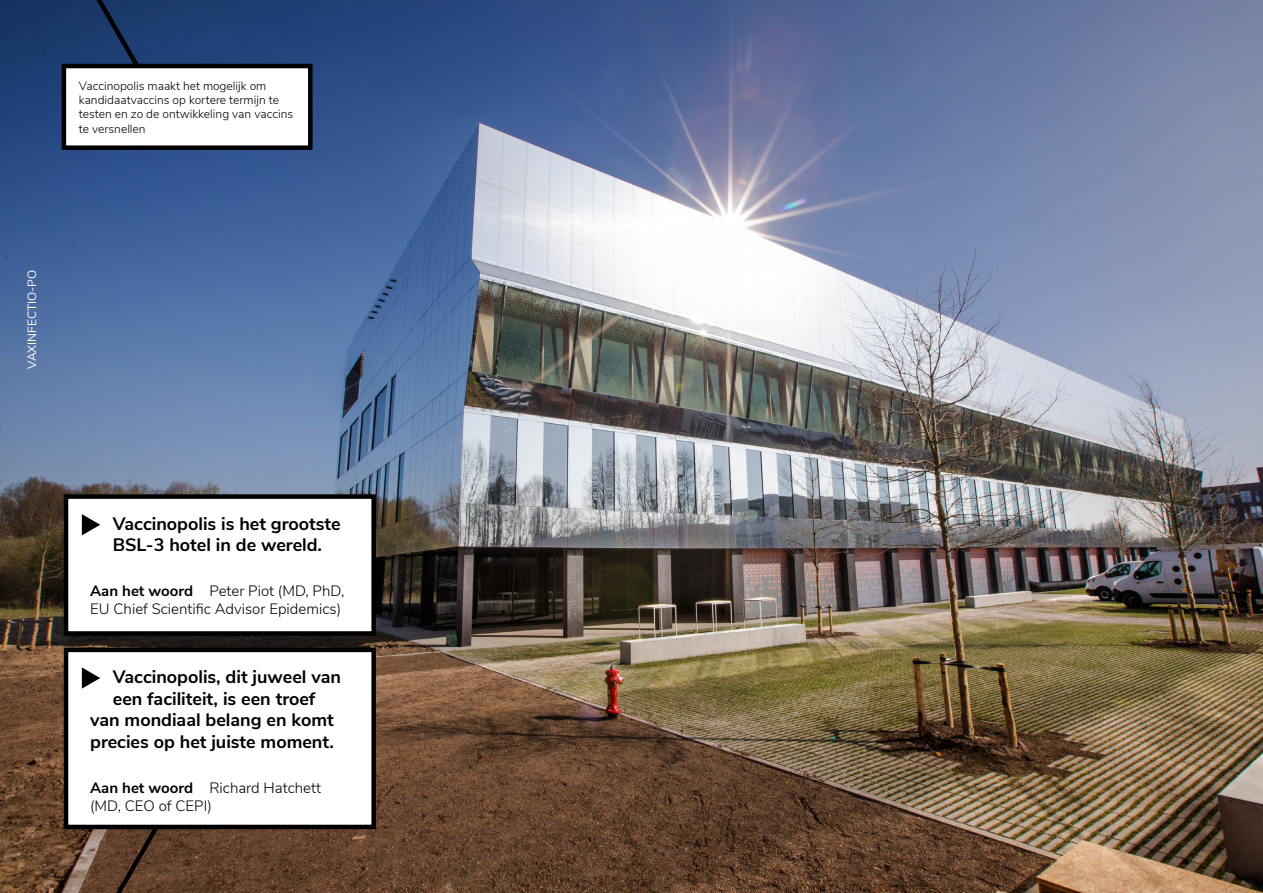
<style>
.page{position:relative;width:1263px;height:893px;background:#fff}
.page>*{position:absolute;margin:0;border:0;box-sizing:border-box;transform-origin:0 0}
.t1{font:700 18px/21.6px "Nunito Sans";color:#000}
.t2{font:300 15px/18px "Nunito Sans";color:#000}
.t3{font:300 12px/14.4px "Nunito Sans";color:#000}
.t4{font:12px "Nunito Sans";color:#fff}
.s1{font-weight:700}
</style>
<div class="page">
<img style="left:0;top:0;width:1263px;height:893px">
<div style="left:66px;top:497px;width:308px;height:136px;background:#fff"></div>
<div style="left:64px;top:494px;width:312px;height:142px;border:4px solid #000"></div>
<svg style="left:82px;top:514px;width:18px;height:21px"></svg>
<svg style="left:0;top:0;width:166px;height:111px"></svg>
<svg style="left:0;top:816px;width:166px;height:77px"></svg>
<div style="left:66px;top:650px;width:308px;height:177px;background:#fff"></div>
<div style="left:64px;top:648px;width:312px;height:181px;border:4px solid #000"></div>
<svg style="left:82px;top:667px;width:18px;height:22px"></svg>
<div style="left:64px;top:66px;width:246px;height:82px;background:#fff"></div>
<div style="left:62px;top:64px;width:251px;height:86px;border:4px solid #000"></div>
<p class="t3" style="left:79px;top:77px;width:216px">Vaccinopolis maakt het mogelijk om kandidaatvaccins op kortere termijn te testen en zo de ontwikkeling van vaccins te versnellen</p>
<p class="t4" style="left:23px;top:369px;width:100px;rotate:-90deg">VAXINFECTIO-PO</p>
<p class="t1" style="left:113px;top:512px;width:229px">Vaccinopolis is het grootste<br>BSL-3 hotel in de wereld.</p>
<p class="t2" style="left:90px;top:581px;width:256px"><span class="s1">Aan het woord</span> Peter Piot (MD, PhD,<br>EU Chief Scientific Advisor Epidemics)</p>
<p class="t1" style="left:113px;top:665px;width:230px">Vaccinopolis, dit juweel van</p>
<p class="t1" style="left:113px;top:687px;width:204px">een faciliteit, is een troef</p>
<p class="t1" style="left:90px;top:708px;width:245px">van mondiaal belang en komt</p>
<p class="t1" style="left:90px;top:730px;width:245px">precies op het juiste moment.</p>
<p class="t2" style="left:90px;top:778px;width:232px"><span class="s1">Aan het woord</span> Richard Hatchett (MD, CEO of CEPI)</p>
</div>
